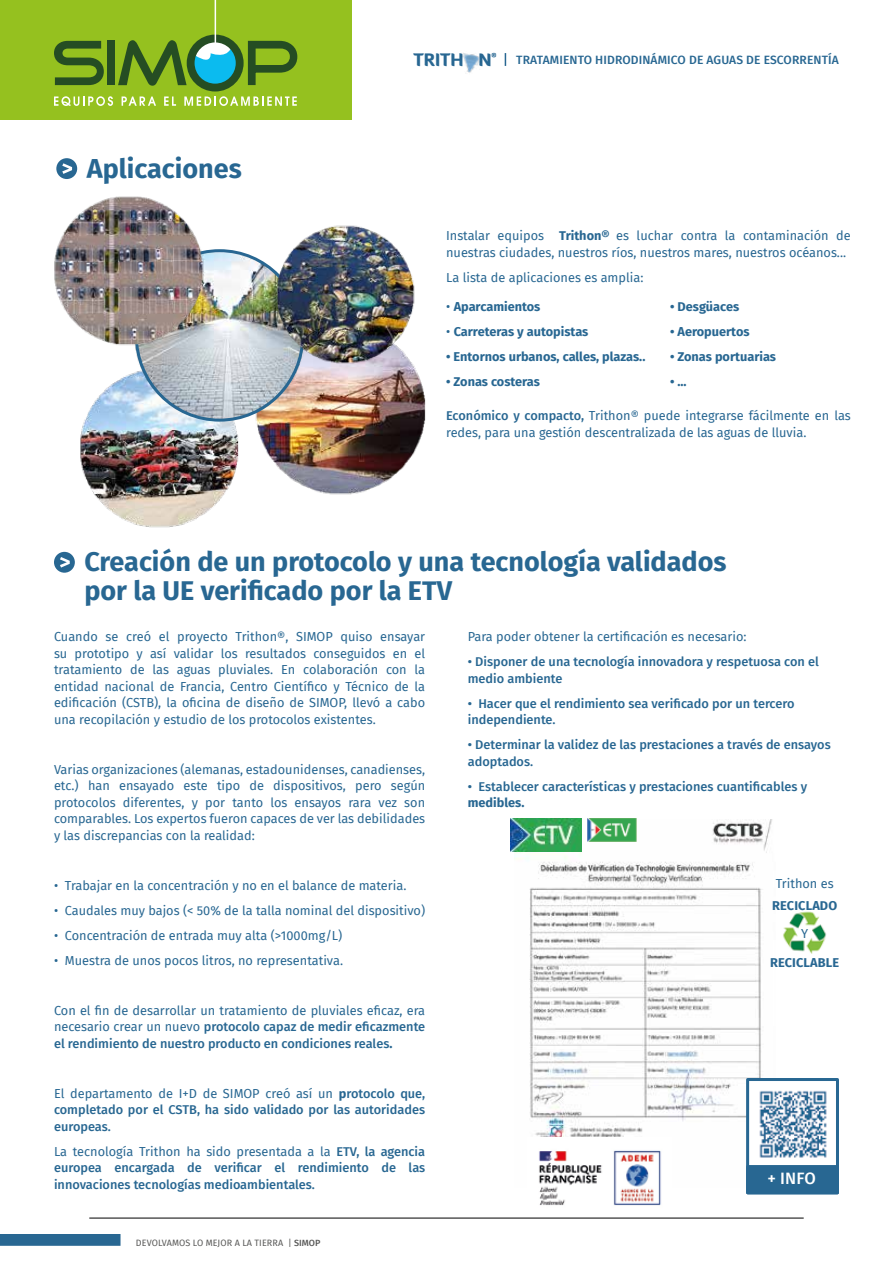
<style>
.page{position:relative;width:893px;height:1263px;background:#fff}
.page>*{position:absolute;margin:0;border:0;box-sizing:border-box;transform-origin:0 0}
.t1{font:700 27px/28.5px "Fira Sans";color:#286792}
.t2{font:900 17.25px "Diavlo";color:#286792}
.t3{font:500 16.5px "Fira Sans";color:#fff}
.t4{font:12.75px/16.5px "Fira Sans";color:#286792;text-align:justify}
.t5{font:500 12.75px/16.5px "Fira Sans";color:#286792;text-align:justify}
.t6{font:700 12.75px "Fira Sans";color:#286792}
.t7{font:500 12px "Fira Sans";letter-spacing:.01em;color:#286792}
.t8{font:900 10.05px "Diavlo";color:#286792}
.t9{font:9px "Fira Sans";letter-spacing:.01em;color:#575756}
.s1{font-weight:700}
.s2{font-weight:400}
.s3{font-weight:500}
</style>
<div class="page">
<img style="left:258px;top:381px;width:168px;height:114px">
<img style="left:516px;top:819px;width:256px;height:318px">
<img style="left:587px;top:819px;width:50px;height:23px">
<img style="left:510px;top:818px;width:71px;height:34px">
<img style="left:528px;top:1150px;width:143px;height:68px">
<img style="left:783px;top:911px;width:44px;height:43px">
<hr style="left:89px;top:1218px;width:715px;height:1px;background:#000">
<div style="left:56px;top:158px;width:21px;height:21px;background:#286792;border-radius:50%"></div>
<svg style="left:62px;top:163px;width:10px;height:11px"></svg>
<div style="left:54px;top:552px;width:21px;height:21px;background:#286792;border-radius:50%"></div>
<svg style="left:60px;top:557px;width:10px;height:10px"></svg>
<div style="left:748px;top:1080px;width:91px;height:89px;background:#fff"></div>
<div style="left:746px;top:1078px;width:93px;height:116px;border:3px solid #286792"></div>
<div style="left:746px;top:1165px;width:93px;height:29px;background:#286792"></div>
<img style="left:759px;top:1090px;width:68px;height:68px">
<img style="left:80px;top:374px;width:159px;height:154px">
<img style="left:130px;top:249px;width:182px;height:182px">
<img style="left:54px;top:196px;width:157px;height:161px">
<img style="left:268px;top:225px;width:153px;height:156px">
<div style="left:0;top:0;width:351px;height:119px;background:#95c11f"></div>
<svg style="left:54px;top:35px;width:243px;height:71px"></svg>
<hr style="left:215px;top:0;width:1px;height:47px;background:#fff">
<svg style="left:505px;top:53px;width:1px;height:13px"></svg>
<img style="left:461px;top:53px;width:19px;height:20px">
<div style="left:1px;top:1235px;width:119px;height:10px;background:#286792"></div>
<div style="left:0;top:1234px;width:121px;height:12px;border:2px solid #286792"></div>
<h1 class="t1" style="left:87px;top:153px;width:156px">Aplicaciones</h1>
<p class="t8" style="left:492px;top:50px;width:7px">®</p>
<h2 class="t2" style="left:414px;top:48px;width:80px">TRITH N</h2>
<p class="t7" style="left:516px;top:51px;width:324px">TRATAMIENTO HIDRODINÁMICO DE AGUAS DE ESCORRENTÍA</p>
<p class="t4" style="left:446px;top:227px;width:406px">Instalar equipos <span class="s1">Trithon®</span> es luchar contra la contaminación de nuestras ciudades, nuestros ríos, nuestros mares, nuestros océanos...</p>
<p class="t4" style="left:446px;top:269px;width:199px">La lista de aplicaciones es amplia:</p>
<p class="t6" style="left:446px;top:296px;width:96px"><span class="s2">•</span> Aparcamientos</p>
<p class="t6" style="left:446px;top:321px;width:144px"><span class="s2">•</span> Carreteras y autopistas</p>
<p class="t6" style="left:446px;top:346px;width:201px">• Entornos urbanos, calles, plazas..</p>
<p class="t6" style="left:446px;top:371px;width:95px">• Zonas costeras</p>
<p class="t6" style="left:670px;top:296px;width:71px">• Desgüaces</p>
<p class="t6" style="left:670px;top:321px;width:81px">• Aeropuertos</p>
<p class="t6" style="left:670px;top:346px;width:108px">• Zonas portuarias</p>
<p class="t6" style="left:670px;top:371px;width:18px">• ...</p>
<p class="t4" style="left:446px;top:407px;width:406px"><span class="s3">Económico y compacto,</span> Trithon® puede integrarse fácilmente en las redes, para una gestión descentralizada de las aguas de lluvia.</p>
<h1 class="t1" style="left:84px;top:545px;width:644px">Creación de un protocolo y una tecnología validados por la UE verificado por la ETV</h1>
<p class="t4" style="left:54px;top:628px;width:373px">Cuando se creó el proyecto Trithon®, SIMOP quiso ensayar su prototipo y así validar los resultados conseguidos en el tratamiento de las aguas pluviales. En colaboración con la entidad nacional de Francia, Centro Científico y Técnico de la edificación (CSTB), la oficina de diseño de SIMOP, llevó a cabo una recopilación y estudio de los protocolos existentes.</p>
<p class="t4" style="left:54px;top:761px;width:373px">Varias organizaciones (alemanas, estadounidenses, canadienses, etc.) han ensayado este tipo de dispositivos, pero según protocolos diferentes, y por tanto los ensayos rara vez son comparables. Los expertos fueron capaces de ver las debilidades y las discrepancias con la realidad:</p>
<p class="t4" style="left:54px;top:877px;width:354px">• Trabajar en la concentración y no en el balance de materia.</p>
<p class="t4" style="left:54px;top:902px;width:373px">• Caudales muy bajos (&lt; 50% de la talla nominal del dispositivo)</p>
<p class="t4" style="left:54px;top:927px;width:290px">• Concentración de entrada muy alta (&gt;1000mg/L)</p>
<p class="t4" style="left:54px;top:952px;width:291px">• Muestra de unos pocos litros, no representativa.</p>
<p class="t5" style="left:54px;top:1001px;width:373px"><span class="s2">Con el fin de desarrollar un tratamiento de pluviales eficaz, era necesario crear un nuevo</span> protocolo capaz de medir eficazmente el rendimiento de nuestro producto en condiciones reales<span class="s1">.</span></p>
<p class="t5" style="left:54px;top:1084px;width:373px"><span class="s2">El departamento de I+D de SIMOP creó así un</span> <span class="s1">p</span>rotocolo que, completado por el CSTB, ha sido validado por las autoridades europeas.</p>
<p class="t5" style="left:54px;top:1142px;width:373px"><span class="s2">La tecnología Trithon ha sido presentada a la</span> ETV, la agencia europea encargada de verificar el rendimiento de las innovaciones tecnologías medioambientales.</p>
<p class="t9" style="left:136px;top:1236px;width:186px">DEVOLVAMOS LO MEJOR A LA TIERRA | <span class="s3">SIMOP</span></p>
<p class="t4" style="left:468px;top:628px;width:280px">Para poder obtener la certificación es necesario:</p>
<p class="t5" style="left:468px;top:653px;width:353px">• Disponer de una tecnología innovadora y respetuosa con el medio ambiente</p>
<p class="t5" style="left:468px;top:694px;width:328px">• Hacer que el rendimiento sea verificado por un tercero independiente.</p>
<p class="t5" style="left:468px;top:736px;width:365px">• Determinar la validez de las prestaciones a través de ensayos adoptados.</p>
<p class="t5" style="left:468px;top:777px;width:341px">• Establecer características y prestaciones cuantificables y</p>
<p class="t6" style="left:468px;top:792px;width:58px">medibles.</p>
<p class="t4" style="left:776px;top:875px;width:59px">Trithon es</p>
<p class="t6" style="left:772px;top:894px;width:66px">RECICLADO</p>
<p class="t4" style="left:801px;top:925px;width:9px">Y</p>
<p class="t6" style="left:770px;top:952px;width:71px">RECICLABLE</p>
<p class="t3" style="left:767px;top:1165px;width:50px">+ INFO</p>
</div>
